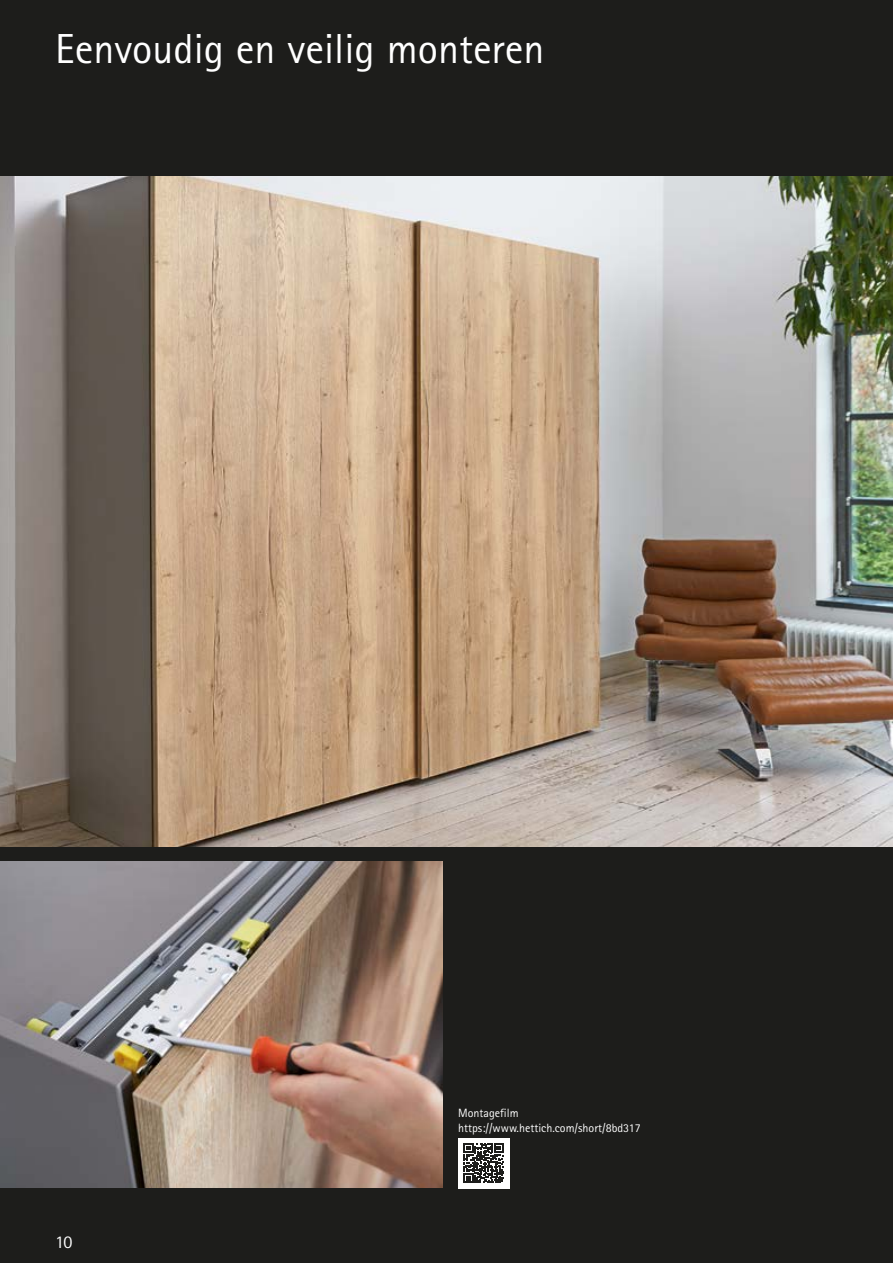
<style>
.page{position:relative;width:893px;height:1263px;background:#1d1d1b}
.page>*{position:absolute;margin:0;border:0;box-sizing:border-box;transform-origin:0 0}
.t1{font:42px "Rotis Sans Serif Pro Cyr";color:#fff}
.t2{font:18px "Rotis Sans Serif Pro Cyr";color:#fff}
.t3{font:12px/15px "Rotis Sans Serif Pro Cyr";color:#fff}
</style>
<div class="page">
<img style="left:0;top:176px;width:893px;height:670px">
<img style="left:0;top:861px;width:442px;height:326px">
<div style="left:458px;top:1137px;width:51px;height:51px;background:#fff"></div>
<svg style="left:464px;top:1143px;width:40px;height:40px"></svg>
<h1 class="t1" style="left:55px;top:24px;width:491px">Eenvoudig en veilig monteren</h1>
<h2 class="t2" style="left:55px;top:1231px;width:19px">10</h2>
<p class="t3" style="left:458px;top:1106px;width:184px">Montagefilm https://www.hettich.com/short/8bd317</p>
</div>
